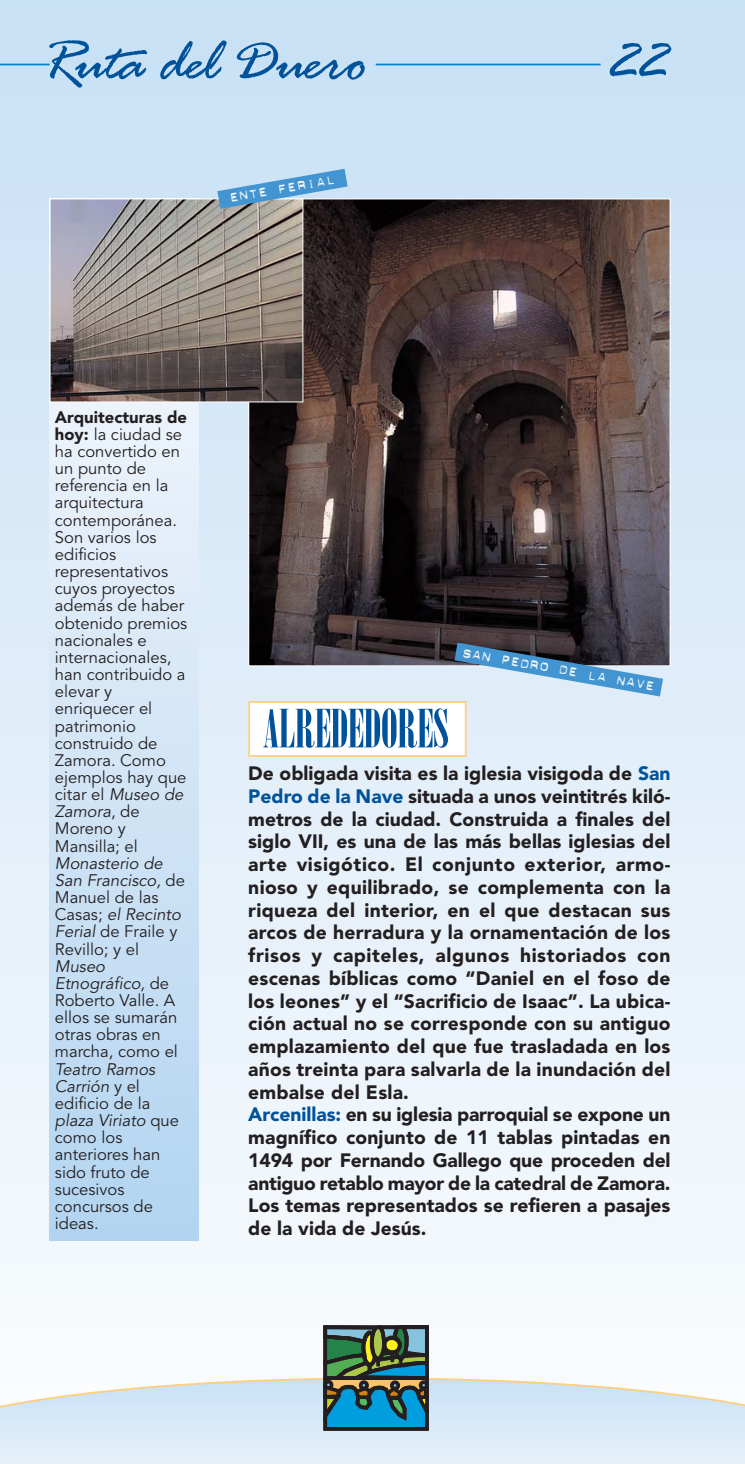
<style>
.page{position:relative;width:745px;height:1464px;background:#fff}
.page>*{position:absolute;margin:0;border:0;box-sizing:border-box;transform-origin:0 0}
.t1{font:63px "Rage Italic Plain";color:#00529b}
.t2{font:52.5px "Onyx";color:#00529b}
.t3{font:900 19.25px/22.8px "Avenir";letter-spacing:.01em;color:#231f20}
.t4{font:17.5px "Dymo Blanca";color:#fff}
.t5{font:16.62px/17.2px "Avenir";color:#231f20}
.s1{font-weight:900}
.s2{color:#00529b}
</style>
<div class="page">
<svg style="left:744px;top:0;width:1px;height:1266px"></svg>
<svg style="left:744px;top:1404px;width:1px;height:59px"></svg>
<div style="left:0;top:0;width:744px;height:1463px;background:linear-gradient(to bottom,#c7dff3,#fbfcfe)"></div>
<svg style="left:0;top:1377px;width:744px;height:86px;background:#ddebf6"></svg>
<svg style="left:249px;top:1321px;width:185px;height:111px"></svg>
<svg style="left:50px;top:402px;width:148px;height:838px;background:#cfe3f5"></svg>
<hr style="left:375px;top:64px;width:225px;height:1px;background:#0083ca">
<hr style="left:0;top:64px;width:50px;height:1px;background:#0083ca">
<img style="left:250px;top:200px;width:418px;height:464px">
<img style="left:52px;top:200px;width:249px;height:200px">
<div style="left:50px;top:198px;width:253px;height:204px;border:1px solid #fff"></div>
<div style="left:249px;top:702px;width:216px;height:54px;background:#fff"></div>
<div style="left:248px;top:701px;width:218px;height:55px;border:2px solid #ffcf7b"></div>
<svg style="left:217px;top:169px;width:130px;height:40px;background:#7eaaca"></svg>
<svg style="left:454px;top:642px;width:208px;height:54px;background:#7795af"></svg>
<h1 class="t1" style="left:43px;top:23px;width:324px">Ruta del Duero</h1>
<h1 class="t1" style="left:611px;top:23px;width:60px">22</h1>
<p class="t4" style="left:227px;top:187px;width:109px;rotate:-10deg">ente ferial</p>
<p class="t5" style="left:55px;top:410px;width:134px"><span class="s1">Arquitecturas de hoy:</span> la ciudad se ha convertido en un punto de referencia en la arquitectura contemporánea.<br>Son varios los edificios representativos cuyos proyectos además de haber obtenido premios nacionales e internacionales, han contribuido a elevar y enriquecer el patrimonio construido de<br>Zamora. Como ejemplos hay que citar el Museo de<br>Zamora, de<br>Moreno y<br>Mansilla; el<br>Monasterio de<br>San Francisco, de<br>Manuel de las<br>Casas; el Recinto<br>Ferial de Fraile y<br>Revillo; y el<br>Museo<br>Etnográfico, de<br>Roberto Valle. A ellos se sumarán otras obras en marcha, como el<br>Teatro Ramos<br>Carrión y el edificio de la plaza Viriato que como los anteriores han sido fruto de sucesivos concursos de ideas.</p>
<p class="t4" style="left:464px;top:641px;width:197px;rotate:10deg">san pedro de la nave</p>
<h2 class="t2" style="left:263px;top:698px;width:187px">ALREDEDORES</h2>
<p class="t3" style="left:248px;top:763px;width:423px">De obligada visita es la iglesia visigoda de <span class="s2">San Pedro de la Nave</span> situada a unos veintitrés kiló&shy;metros de la ciudad. Construida a finales del siglo VII, es una de las más bellas iglesias del arte visigótico. El conjunto exterior, armo&shy;nioso y equilibrado, se complementa con la riqueza del interior, en el que destacan sus arcos de herradura y la ornamentación de los frisos y capiteles, algunos historiados con escenas bíblicas como “Daniel en el foso de los leones” y el “Sacrificio de Isaac”. La ubica&shy;ción actual no se corresponde con su antiguo emplazamiento del que fue trasladada en los años treinta para salvarla de la inundación del embalse del Esla.<br><span class="s2">Arcenillas:</span> en su iglesia parroquial se expone un magnífico conjunto de 11 tablas pintadas en 1494 por Fernando Gallego que proceden del antiguo retablo mayor de la catedral de Zamora.<br>Los temas representados se refieren a pasajes de la vida de Jesús.</p>
</div>
